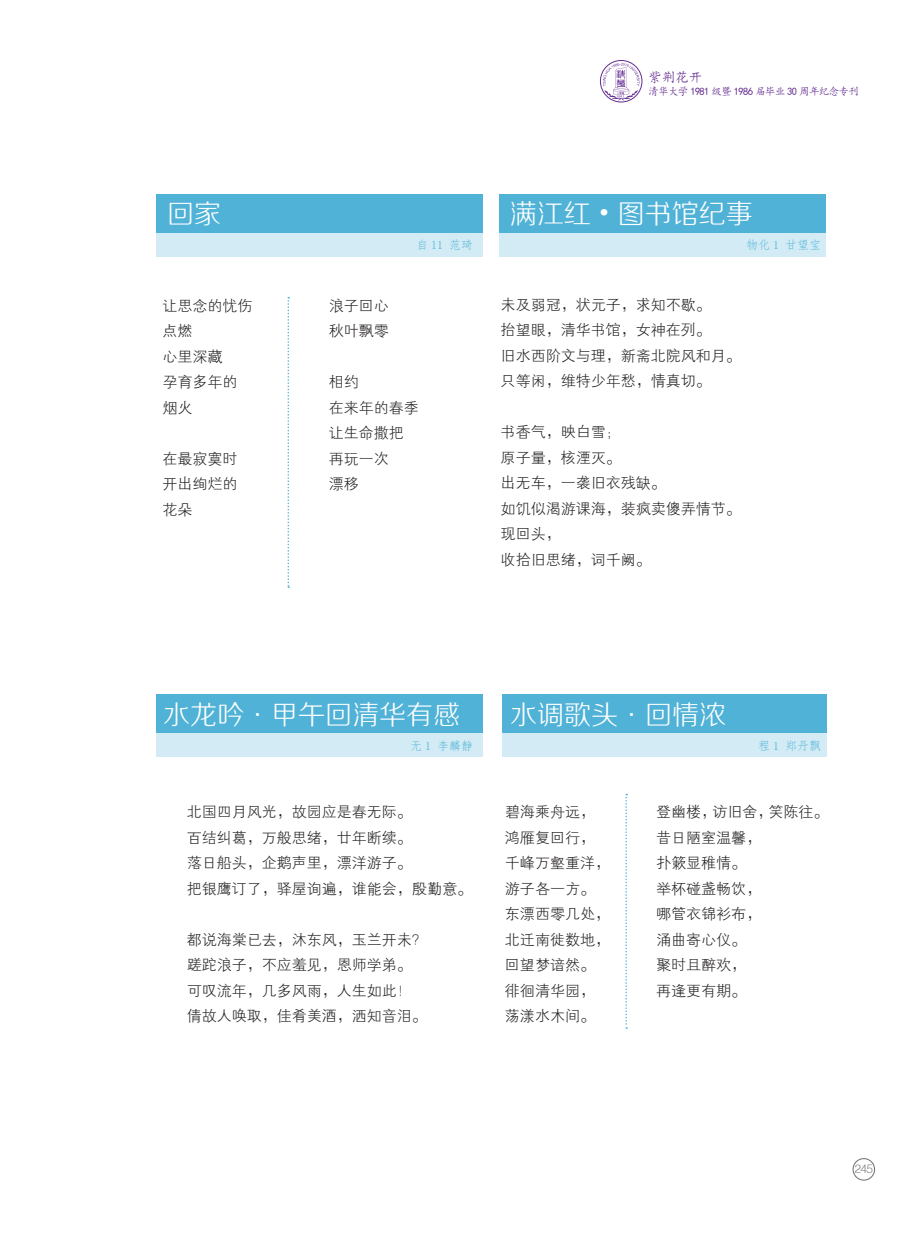
<style>
.page{position:relative;width:919px;height:1238px;background:#fff}
.page>*{position:absolute;margin:0;border:0;box-sizing:border-box;transform-origin:0 0}
.t1{font:27px "FZZXHJW GB1 0";color:#fff}
.t2{font:15px/25.5px "FZXH1 JW GB1 0";color:#231f20}
.t3{font:13.5px "Kai Ti";color:#652d91}
.t4{font:12px "Fang Song";color:#4fb2d6}
.t5{font:300 12px "Helvetica";color:#808285}
.t6{font:10.5px "Kai Ti";letter-spacing:-.06em;color:#652d91}
.s1{font-family:"Sim Sun"}
</style>
<div class="page">
<div style="left:156px;top:195px;width:327px;height:62px;background:#d3ebf4"></div>
<div style="left:156px;top:195px;width:327px;height:38px;background:#4fb2d6"></div>
<div style="left:499px;top:195px;width:326px;height:62px;background:#d3ebf4"></div>
<div style="left:499px;top:195px;width:326px;height:38px;background:#4fb2d6"></div>
<div style="left:156px;top:694px;width:327px;height:63px;background:#d3ebf4"></div>
<div style="left:156px;top:694px;width:327px;height:38px;background:#4fb2d6"></div>
<div style="left:502px;top:694px;width:324px;height:63px;background:#d3ebf4"></div>
<div style="left:502px;top:694px;width:324px;height:38px;background:#4fb2d6"></div>
<svg style="left:287px;top:297px;width:2px;height:291px"></svg>
<svg style="left:625px;top:793px;width:2px;height:235px"></svg>
<h1 class="t1" style="left:167px;top:199px;width:55px">回家</h1>
<p class="t2" style="left:162px;top:293px;width:92px">让思念的忧伤点燃<br>心里深藏<br>孕育多年的烟火</p>
<p class="t2" style="left:162px;top:446px;width:77px;text-align:justify">在最寂寞时开出绚烂的花朵</p>
<p class="t3" style="left:648px;top:70px;width:55px">紫荆花开</p>
<p class="t6" style="left:648px;top:86px;width:212px">清华大学 1981 级暨 1986 届毕业 30 周年纪念专刊</p>
<p class="t4" style="left:416px;top:239px;width:58px">自 11 范琦</p>
<p class="t2" style="left:329px;top:293px;width:62px">浪子回心秋叶飘零</p>
<p class="t2" style="left:329px;top:369px;width:92px">相约<br>在来年的春季让生命撒把再玩一次<br>漂移</p>
<h1 class="t1" style="left:510px;top:199px;width:244px">满江红 <span class="s1">•</span> 图书馆纪事</h1>
<p class="t4" style="left:746px;top:239px;width:76px">物化 1 甘望宝</p>
<p class="t2" style="left:500px;top:292px;width:241px">未及弱冠，状元子，求知不歇。<br>抬望眼，清华书馆，女神在列。<br>旧水西阶文与理，新斋北院风和月。只等闲，维特少年愁，情真切。</p>
<p class="t2" style="left:500px;top:420px;width:241px">书香气，映白雪；<br>原子量，核湮灭。<br>出无车，一袭旧衣残缺。<br>如饥似渴游课海，装疯卖傻弄情节。现回头，<br>收拾旧思绪，词千阙。</p>
<h1 class="t1" style="left:163px;top:700px;width:298px">水龙吟·甲午回清华有感</h1>
<p class="t4" style="left:410px;top:739px;width:64px">无 1 李麟静</p>
<p class="t2" style="left:187px;top:799px;width:286px">北国四月风光，故园应是春无际。<br>百结纠葛，万般思绪，廿年断续。<br>落日船头，企鹅声里，漂洋游子。<br>把银鹰订了，驿屋询遍，谁能会，殷勤意。</p>
<p class="t2" style="left:187px;top:927px;width:241px">都说海棠已去，沐东风，玉兰开未？蹉跎浪子，不应羞见，恩师学弟。可叹流年，几多风雨，人生如此！倩故人唤取，佳肴美酒，洒知音泪。</p>
<h1 class="t1" style="left:510px;top:700px;width:217px">水调歌头·回情浓</h1>
<p class="t4" style="left:758px;top:739px;width:64px">程 1 郑丹飘</p>
<p class="t2" style="left:505px;top:799px;width:106px">碧海乘舟远，鸿雁复回行，千峰万壑重洋，游子各一方。东漂西零几处，北迁南徙数地，回望梦谙然。徘徊清华园，荡漾水木间。</p>
<p class="t2" style="left:656px;top:799px;width:174px">登幽楼，访旧舍，笑陈往。昔日陋室温馨，<br>扑簌显稚情。<br>举杯碰盏畅饮，<br>哪管衣锦衫布，<br>涌曲寄心仪。<br>聚时且醉欢，<br>再逢更有期。</p>
<p class="t5" style="left:854px;top:1163px;width:20px">245</p>
</div>
